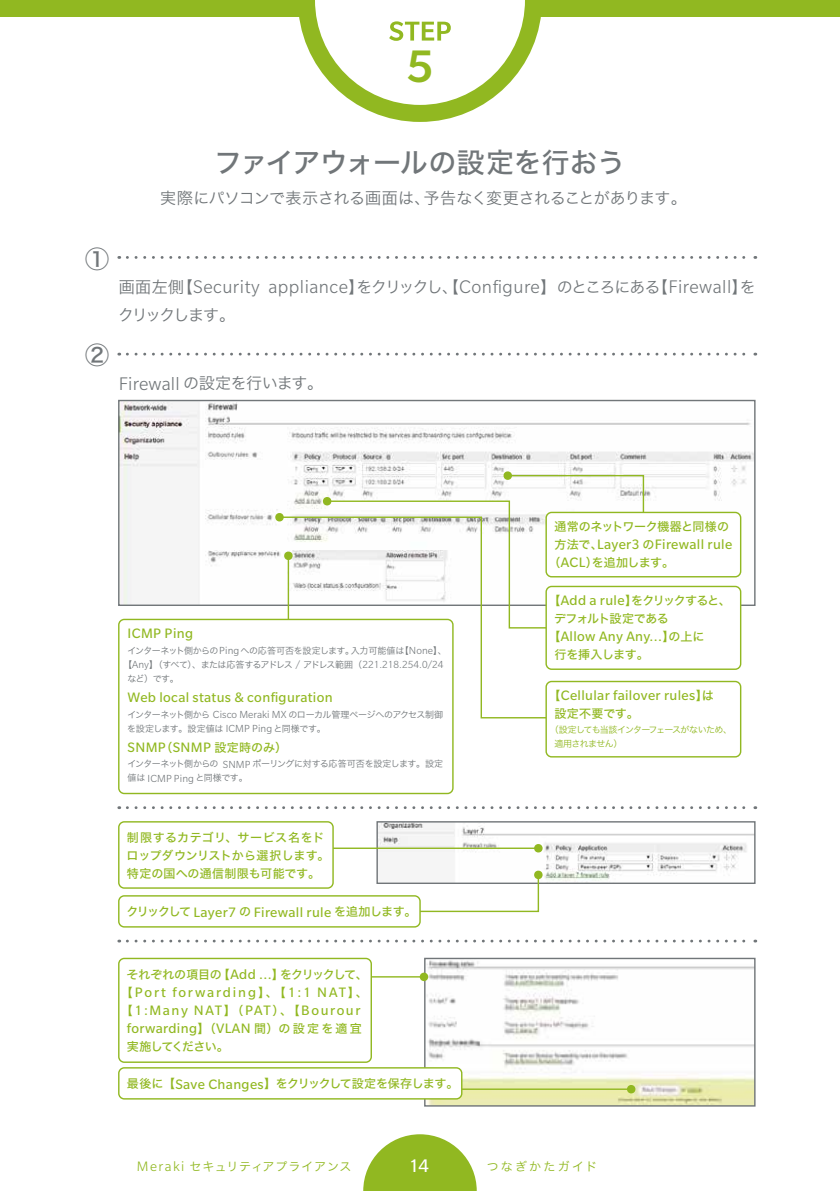
<style>
.page{position:relative;width:840px;height:1191px;background:#fff}
.page>*{position:absolute;margin:0;border:0;box-sizing:border-box;transform-origin:0 0}
.t1{font:500 49.6px "Slate Pro";color:#91b821}
.t2{font:28px "Hira Kaku Std W5";letter-spacing:-.03em;color:#717679}
.t3{font:24px "Hira Kaku Std W5";color:#717679}
.t4{font:300 19.8px "Slate Pro";letter-spacing:.025em;color:#717679}
.t5{font:19.8px "Slate Pro";color:#fff}
.t6{font:16px "Hira Kaku Std W3";letter-spacing:-.04em;color:#717679}
.t7{font:16px "Hira Kaku Std W3";letter-spacing:-.12em;color:#717679}
.t8{font:14.8px "Slate Pro";letter-spacing:.025em;color:#91b821}
.t9{font:14.8px/18px "Slate Pro";letter-spacing:.11em;color:#91b821;text-align:center}
.t10{font:12px/18px "Hira Kaku Std W5";letter-spacing:.01em;color:#91b821}
.t11{font:12px "Hira Kaku Std W5";letter-spacing:-.015em;color:#91b821}
.t12{font:12px "Hira Kaku Std W5";letter-spacing:-.045em;color:#91b821}
.t13{font:12px/18px "Hira Kaku Std W5";letter-spacing:-.07em;color:#91b821}
.t14{font:12px "Hira Kaku Std W5";letter-spacing:-.035em;color:#91b821}
.t15{font:12px "Hira Kaku Std W3";letter-spacing:.05em;color:#91b821}
.t16{font:12px "Hira Kaku Std W5";letter-spacing:-.06em;color:#91b821}
.t17{font:12px "Hira Kaku Std W3";letter-spacing:.175em;color:#91b821}
.t18{font:9px/14px "Hira Kaku Std W3";letter-spacing:-.055em;color:#717679}
.t19{font:9px "Hira Kaku Std W3";letter-spacing:-.085em;color:#717679}
.t20{font:9px "Hira Kaku Std W3";letter-spacing:-.035em;color:#717679}
.t21{font:9px/14px "Hira Kaku Std W3";letter-spacing:-.075em;color:#91b821}
.s1{font-family:"Hira Kaku Std W3";font-weight:400;font-size:16px}
.s2{font-family:"Slate Pro";font-weight:300;font-size:19.8px}
.s3{font-family:"Slate Pro";font-weight:300;font-size:11.2px}
.s4{font-family:"Hira Kaku Std W5";font-size:12px}
.s5{font-family:"Slate Pro";font-size:14.8px}
.s6{font-family:"Slate Pro";font-weight:300;font-size:14.8px}
</style>
<div class="page">
<img style="left:426px;top:959px;width:327px;height:145px">
<div style="left:424px;top:957px;width:331px;height:149px;border:1px solid #717679"></div>
<img style="left:378px;top:823px;width:375px;height:58px">
<div style="left:376px;top:821px;width:379px;height:63px;border:1px solid #717679"></div>
<img style="left:120px;top:402px;width:633px;height:202px">
<svg style="left:127px;top:256px;width:628px;height:3px"></svg>
<svg style="left:127px;top:353px;width:628px;height:2px"></svg>
<svg style="left:127px;top:806px;width:628px;height:3px"></svg>
<svg style="left:127px;top:939px;width:628px;height:3px"></svg>
<div style="left:546px;top:512px;width:194px;height:65px;background:#fff;border-radius:5px"></div>
<div style="left:545px;top:512px;width:196px;height:65px;border:1px solid #91b821;border-radius:5px"></div>
<div style="left:546px;top:586px;width:194px;height:83px;background:#fff;border-radius:6px"></div>
<div style="left:545px;top:586px;width:196px;height:84px;border:1px solid #91b821;border-radius:6px"></div>
<div style="left:545px;top:681px;width:196px;height:76px;border:1px solid #91b821;border-radius:6px"></div>
<div style="left:118px;top:821px;width:215px;height:67px;border:1px solid #91b821;border-radius:6px"></div>
<svg style="left:322px;top:471px;width:322px;height:120px"></svg>
<svg style="left:278px;top:516px;width:269px;height:203px"></svg>
<svg style="left:275px;top:512px;width:9px;height:10px"></svg>
<div style="left:119px;top:619px;width:333px;height:174px;background:#fff;border-radius:6px"></div>
<div style="left:118px;top:619px;width:335px;height:175px;border:1px solid #91b821;border-radius:6px"></div>
<hr style="left:287px;top:556px;width:2px;height:63px;background:#91b821">
<svg style="left:283px;top:551px;width:10px;height:9px"></svg>
<hr style="left:333px;top:847px;width:205px;height:2px;background:#91b821">
<svg style="left:533px;top:843px;width:9px;height:10px"></svg>
<div style="left:118px;top:895px;width:302px;height:32px;border:1px solid #91b821;border-radius:6px"></div>
<div style="left:119px;top:1067px;width:342px;height:31px;background:#fff;border-radius:6px"></div>
<div style="left:118px;top:1067px;width:344px;height:32px;border:1px solid #91b821;border-radius:6px"></div>
<svg style="left:418px;top:870px;width:124px;height:42px"></svg>
<div style="left:118px;top:957px;width:254px;height:106px;border:1px solid #91b821;border-radius:6px"></div>
<hr style="left:371px;top:976px;width:53px;height:1px;background:#91b821">
<svg style="left:419px;top:972px;width:9px;height:9px"></svg>
<hr style="left:461px;top:1088px;width:170px;height:2px;background:#91b821">
<svg style="left:626px;top:1084px;width:9px;height:9px"></svg>
<svg style="left:363px;top:1134px;width:113px;height:57px"></svg>
<div style="left:0;top:0;width:839px;height:17px;background:#91b821"></div>
<svg style="left:299px;top:0;width:242px;height:122px"></svg>
<h1 class="t1" style="left:406px;top:39px;width:29px">5</h1>
<h2 class="t2" style="left:214px;top:141px;width:412px">ファイアウォールの設定を行おう</h2>
<p class="t6" style="left:160px;top:186px;width:528px">実際にパソコンで表示される画面は、予告なく変更されることがあります。</p>
<h3 class="t3" style="left:85px;top:240px;width:25px">①</h3>
<h3 class="t3" style="left:85px;top:337px;width:25px">②</h3>
<h3 class="t4" style="left:119px;top:277px;width:638px"><span class="s1">画面左側【</span>Security appliance<span class="s1">】をクリックし、【</span>Configure<span class="s1">】のところにある【</span>Firewall<span class="s1">】を</span></h3>
<p class="t7" style="left:118px;top:303px;width:118px">クリックします。</p>
<p class="t6" style="left:119px;top:371px;width:206px"><span class="s2">Firewall</span> の設定を行います。</p>
<p class="t8" style="left:128px;top:626px;width:67px">ICMP Ping</p>
<p class="t20" style="left:127px;top:643px;width:321px">インターネット側からの<span class="s3">Ping</span>への応答可否を設定します。入力可能値は【<span class="s3">None</span>】、</p>
<p class="t19" style="left:123px;top:657px;width:321px">【<span class="s3">Any</span>】（すべて）、または応答するアドレス <span class="s3">/</span> アドレス範囲（<span class="s3">221.218.254.0/24</span></p>
<p class="t18" style="left:127px;top:671px;width:53px">など）です。</p>
<p class="t8" style="left:128px;top:690px;width:206px">Web local status &amp; configuration</p>
<p class="t18" style="left:127px;top:707px;width:317px">インターネット側から <span class="s3">Cisco Meraki MX</span> のローカル管理ページへのアクセス制御を設定します。設定値は <span class="s3">ICMP Ping</span> と同様です。</p>
<p class="t8" style="left:128px;top:739px;width:161px">SNMP<span class="s4">（</span>SNMP <span class="s4">設定時のみ）</span></p>
<p class="t18" style="left:127px;top:757px;width:317px">インターネット側からの <span class="s3">SNMP</span> ポーリングに対する応答可否を設定します。設定値は <span class="s3">ICMP Ping</span> と同様です。</p>
<p class="t10" style="left:127px;top:829px;width:204px">制限するカテゴリ、サービス名をドロップダウンリストから選択します。特定の国への通信制限も可能です。</p>
<p class="t8" style="left:126px;top:904px;width:291px"><span class="s4">クリックして</span> Layer7 <span class="s4">の</span> Firewall rule <span class="s4">を追加します。</span></p>
<p class="t14" style="left:127px;top:965px;width:242px">それぞれの項目の【<span class="s5">Add ...</span>】をクリックして、</p>
<p class="t9" style="left:121px;top:983px;width:248px"><span class="s4">【</span>Port forwarding<span class="s4">】、【</span>1:1 NAT<span class="s4">】、【</span>1:Many NAT<span class="s4">】（</span>PAT<span class="s4">）、【</span>Bourour forwarding<span class="s4">】（</span>VLAN <span class="s4">間）の設定を適宜</span></p>
<p class="t16" style="left:127px;top:1037px;width:103px">実施してください。</p>
<p class="t12" style="left:127px;top:1074px;width:333px">最後に【<span class="s5">Save Changes</span>】をクリックして設定を保存します。</p>
<p class="t11" style="left:554px;top:517px;width:176px">通常のネットワーク機器と同様の</p>
<p class="t8" style="left:554px;top:536px;width:179px"><span class="s4">方法で、</span>Layer3 <span class="s4">の</span>Firewall rule</p>
<p class="t11" style="left:548px;top:553px;width:127px">（<span class="s5">ACL</span>）を追加します。</p>
<p class="t13" style="left:553px;top:591px;width:178px;text-indent:-6px">【<span class="s5">Add a rule</span>】をクリックすると、デフォルト設定である</p>
<p class="t8" style="left:548px;top:628px;width:158px"><span class="s4">【</span>Allow Any Any...<span class="s4">】の上に</span></p>
<p class="t11" style="left:554px;top:645px;width:96px">行を挿入します。</p>
<p class="t8" style="left:548px;top:687px;width:167px"><span class="s4">【</span>Cellular failover rules<span class="s4">】は</span></p>
<p class="t11" style="left:554px;top:704px;width:86px">設定不要です。</p>
<p class="t21" style="left:554px;top:722px;width:179px;text-indent:-4px">（設定しても当該インターフェースがないため、適用されません）</p>
<p class="t15" style="left:137px;top:1157px;width:216px"><span class="s6">Meraki</span> セキュリティアプライアンス</p>
<h3 class="t5" style="left:408px;top:1155px;width:21px">14</h3>
<p class="t17" style="left:486px;top:1157px;width:112px">つなぎかたガイド</p>
</div>
